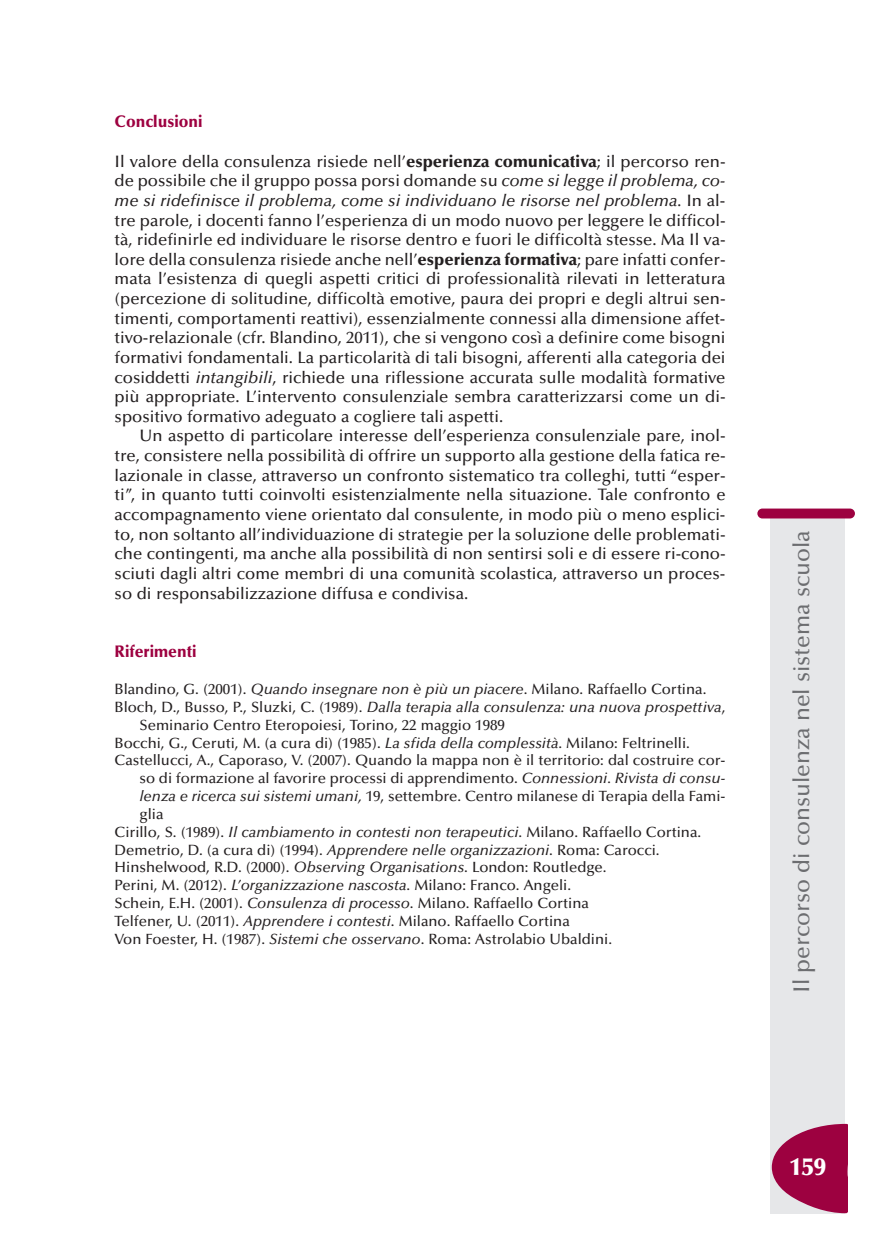
<style>
.page{position:relative;width:869px;height:1241px;background:#fff}
.page>*{position:absolute;margin:0;border:0;box-sizing:border-box;transform-origin:0 0}
.t1{font:900 24.5px "Optima";color:#fff}
.t2{font:500 22.75px "Optima";color:#6c6d70}
.t3{font:500 16.62px/19.6px "Optima";color:#231f20;text-align:justify}
.t4{font:900 16.62px "Optima";color:#9d0140;scale:.95 1}
.t5{font:500 14.88px "Optima";color:#231f20}
.t6{font:italic 500 14.88px "Optima";color:#231f20}
.s1{font-weight:900}
.s2{font-style:italic}
.s3{font-style:normal}
</style>
<div class="page">
<div style="left:770px;top:516px;width:74px;height:697px;background:#e6e7e9"></div>
<div style="left:757px;top:508px;width:97px;height:10px;background:#9d0140;border-radius:5px"></div>
<svg style="left:771px;top:1123px;width:76px;height:89px"></svg>
<p class="t4" style="left:115px;top:114px;width:94px">Conclusioni</p>
<p class="t3" style="left:115px;top:153px;width:612px">Il valore della consulenza risiede nell’<span class="s1">esperienza comunicativa</span>; il percorso ren&shy;de possibile che il gruppo possa porsi domande su <span class="s2">come si legge il problema, co&shy;me si ridefinisce il problema, come si individuano le risorse nel problema.</span> In al&shy;tre parole, i docenti fanno l’esperienza di un modo nuovo per leggere le difficol&shy;tà, ridefinirle ed individuare le risorse dentro e fuori le difficoltà stesse. Ma Il va&shy;lore della consulenza risiede anche nell’<span class="s1">esperienza formativa</span>; pare infatti confer&shy;mata l’esistenza di quegli aspetti critici di professionalità rilevati in letteratura (percezione di solitudine, difficoltà emotive, paura dei propri e degli altrui sen&shy;timenti, comportamenti reattivi), essenzialmente connessi alla dimensione affet&shy;tivo-relazionale (cfr. Blandino, 2011), che si vengono così a definire come bisogni formativi fondamentali. La particolarità di tali bisogni, afferenti alla categoria dei cosiddetti <span class="s2">intangibili</span>, richiede una riflessione accurata sulle modalità formative più appropriate. L’intervento consulenziale sembra caratterizzarsi come un di&shy;spositivo formativo adeguato a cogliere tali aspetti.</p>
<p class="t3" style="left:115px;top:427px;width:612px;text-indent:25px">Un aspetto di particolare interesse dell’esperienza consulenziale pare, inol&shy;tre, consistere nella possibilità di offrire un supporto alla gestione della fatica re&shy;lazionale in classe, attraverso un confronto sistematico tra colleghi, tutti “esper&shy;ti”, in quanto tutti coinvolti esistenzialmente nella situazione. Tale confronto e accompagnamento viene orientato dal consulente, in modo più o meno esplici&shy;to, non soltanto all’individuazione di strategie per la soluzione delle problemati&shy;che contingenti, ma anche alla possibilità di non sentirsi soli e di essere ri-cono&shy;sciuti dagli altri come membri di una comunità scolastica, attraverso un proces&shy;so di responsabilizzazione diffusa e condivisa.</p>
<p class="t4" style="left:115px;top:645px;width:88px">Riferimenti</p>
<p class="t5" style="left:115px;top:683px;width:593px">Blandino, G. (2001). <span class="s2">Quando insegnare non è più un piacere</span>. Milano. Raffaello Cortina.</p>
<p class="t6" style="left:115px;top:701px;width:612px"><span class="s3">Bloch, D., Busso, P., Sluzki, C. (1989).</span> Dalla terapia alla consulenza: una nuova prospettiva<span class="s3">,</span></p>
<p class="t5" style="left:139px;top:718px;width:367px">Seminario Centro Eteropoiesi, Torino, 22 maggio 1989</p>
<p class="t5" style="left:115px;top:736px;width:576px">Bocchi, G., Ceruti, M. (a cura di) (1985). <span class="s2">La sfida della complessità</span>. Milano: Feltrinelli.</p>
<p class="t5" style="left:115px;top:754px;width:612px">Castellucci, A., Caporaso, V. (2007). Quando la mappa non è il territorio: dal costruire cor-</p>
<p class="t5" style="left:139px;top:772px;width:587px">so di formazione al favorire processi di apprendimento. <span class="s2">Connessioni. Rivista di consu-</span></p>
<p class="t5" style="left:139px;top:790px;width:587px"><span class="s2">lenza e ricerca sui sistemi umani,</span> 19, settembre. Centro milanese di Terapia della Fami-</p>
<p class="t5" style="left:139px;top:808px;width:25px">glia</p>
<p class="t5" style="left:115px;top:825px;width:587px">Cirillo, S. (1989). <span class="s2">Il cambiamento in contesti non terapeutici</span>. Milano. Raffaello Cortina.</p>
<p class="t5" style="left:115px;top:843px;width:546px">Demetrio, D. (a cura di) (1994). <span class="s2">Apprendere nelle organizzazioni</span>. Roma: Carocci.</p>
<p class="t5" style="left:115px;top:861px;width:493px">Hinshelwood, R.D. (2000). <span class="s2">Observing Organisations</span>. London: Routledge.</p>
<p class="t5" style="left:114px;top:879px;width:458px">Perini, M. (2012). <span class="s2">L’organizzazione nascosta</span>. Milano: Franco. Angeli.</p>
<p class="t5" style="left:114px;top:897px;width:475px">Schein, E.H. (2001). <span class="s2">Consulenza di processo</span>. Milano. Raffaello Cortina</p>
<p class="t5" style="left:114px;top:914px;width:456px">Telfener, U. (2011). <span class="s2">Apprendere i contesti</span>. Milano. Raffaello Cortina</p>
<p class="t5" style="left:114px;top:932px;width:498px">Von Foester, H. (1987). <span class="s2">Sistemi che osservano</span>. Roma: Astrolabio Ubaldini.</p>
<h2 class="t2" style="left:792px;top:992px;width:464px;rotate:-90deg">Il percorso di consulenza nel sistema scuola</h2>
<h1 class="t1" style="left:789px;top:1156px;width:38px">159</h1>
</div>
